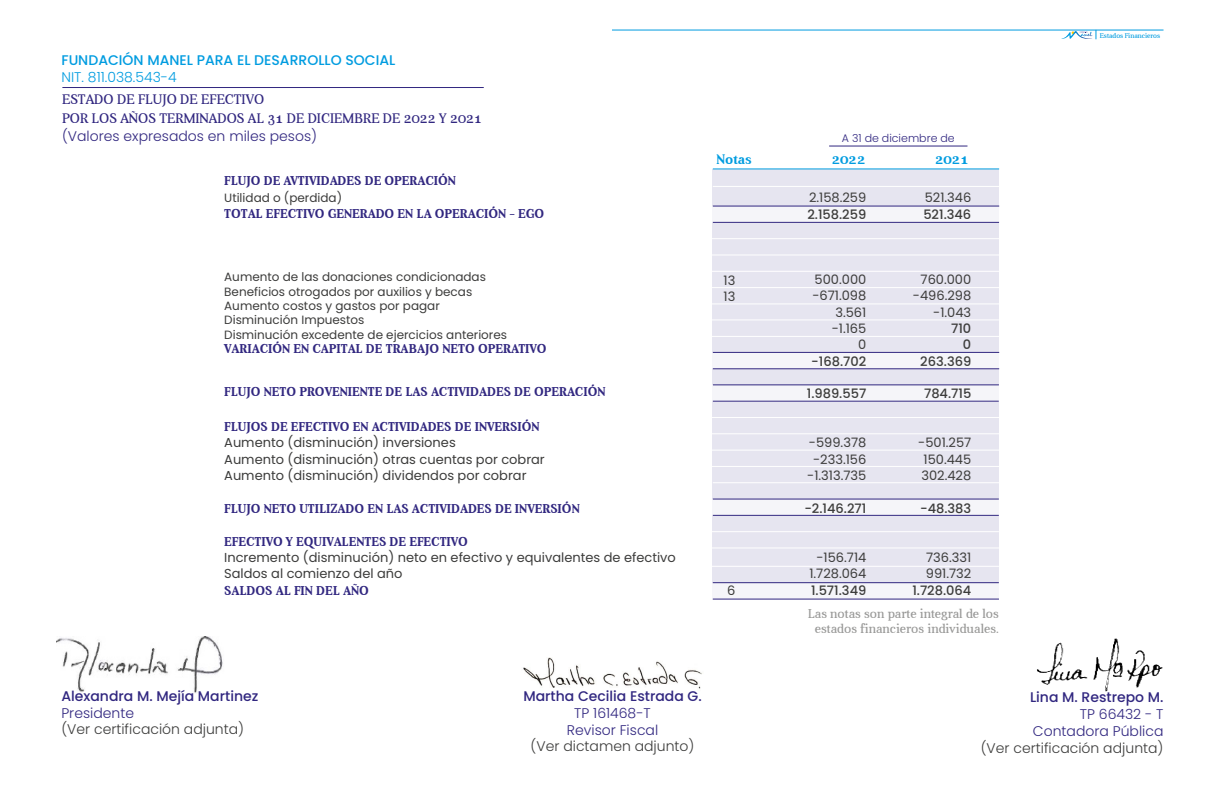
<style>
.page{position:relative;width:1224px;height:792px;background:#fff}
.page>*{position:absolute;margin:0;border:0;box-sizing:border-box;transform-origin:0 0}
.t1{font:300 14px/16.8px "Poppins";color:#312780;text-align:right}
.t2{font:300 14px "Poppins";color:#3c3c3b}
.t3{font:14px/18.3px "Aver";color:#312780}
.t4{font:500 14px "Poppins";color:#312780}
.t5{font:500 14px "Poppins";color:#009ce0}
.t6{font:300 14px "Poppins";color:#009ce0}
.t7{font:700 14px "Aver";color:#009ce0}
.t8{font:13px/16.3px "Poppins";color:#3c3c3b}
.t9{font:700 13px "Aver";color:#312780}
.t10{font:500 13px/16.3px "Poppins";color:#3c3c3b;text-align:right}
.t11{font:13px/14.4px "Aver";color:#999998;text-align:center}
.t12{font:12px/14.3px "Poppins";color:#3c3c3b}
.t13{font:300 11px "Poppins";color:#312780}
.t14{font:7px "Aver";color:#009ce0}
</style>
<div class="page">
<hr style="left:62px;top:87px;width:422px;height:1px;background:#312780">
<img style="left:1037px;top:638px;width:126px;height:54px">
<img style="left:57px;top:636px;width:166px;height:57px">
<img style="left:523px;top:658px;width:179px;height:31px">
<hr style="left:612px;top:30px;width:552px;height:1px;background:#009ce0">
<svg style="left:1061px;top:30px;width:36px;height:9px"></svg>
<div style="left:713px;top:169px;width:286px;height:430px;background:#e6e5f0"></div>
<div style="left:713px;top:583px;width:286px;height:17px;background:#f5f5f9"></div>
<div style="left:713px;top:352px;width:286px;height:17px;background:#f5f5f9"></div>
<div style="left:713px;top:206px;width:286px;height:16px;background:#f5f5f9"></div>
<div style="left:713px;top:499px;width:286px;height:16px;background:#f5f5f9"></div>
<div style="left:713px;top:385px;width:286px;height:16px;background:#f5f5f9"></div>
<hr style="left:713px;top:384px;width:286px;height:1px;background:#312780">
<hr style="left:713px;top:401px;width:286px;height:1px;background:#312780">
<hr style="left:713px;top:482px;width:286px;height:1px;background:#fff">
<hr style="left:713px;top:499px;width:286px;height:1px;background:#312780">
<hr style="left:705px;top:238px;width:294px;height:1px;background:#fff">
<hr style="left:713px;top:222px;width:286px;height:1px;background:#312780">
<hr style="left:713px;top:206px;width:286px;height:1px;background:#312780">
<hr style="left:704px;top:271px;width:296px;height:1px;background:#fff">
<hr style="left:704px;top:254px;width:296px;height:1px;background:#fff">
<hr style="left:704px;top:287px;width:296px;height:1px;background:#fff">
<hr style="left:703px;top:303px;width:296px;height:1px;background:#fff">
<hr style="left:703px;top:319px;width:296px;height:1px;background:#fff">
<hr style="left:701px;top:336px;width:299px;height:1px;background:#fff">
<hr style="left:713px;top:352px;width:286px;height:1px;background:#312780">
<hr style="left:713px;top:368px;width:286px;height:1px;background:#312780">
<hr style="left:713px;top:186px;width:286px;height:1px;background:#fff">
<hr style="left:713px;top:168px;width:286px;height:1px;background:#009ce0">
<hr style="left:704px;top:417px;width:295px;height:1px;background:#fff">
<hr style="left:704px;top:433px;width:295px;height:1px;background:#fff">
<hr style="left:713px;top:515px;width:286px;height:1px;background:#312780">
<hr style="left:704px;top:531px;width:295px;height:1px;background:#fff">
<hr style="left:704px;top:547px;width:295px;height:1px;background:#fff">
<hr style="left:704px;top:450px;width:295px;height:1px;background:#fff">
<hr style="left:704px;top:466px;width:295px;height:1px;background:#fff">
<hr style="left:704px;top:566px;width:295px;height:1px;background:#fff">
<hr style="left:713px;top:599px;width:286px;height:1px;background:#312780">
<hr style="left:713px;top:582px;width:286px;height:1px;background:#312780">
<hr style="left:829px;top:146px;width:138px;height:1px;background:#312780">
<p class="t5" style="left:61px;top:52px;width:335px">FUNDACIÓN MANEL PARA EL DESARROLLO SOCIAL</p>
<p class="t6" style="left:61px;top:69px;width:117px">NIT. 811.038.543-4</p>
<p class="t3" style="left:62px;top:91px;width:421px">ESTADO DE FLUJO DE EFECTIVO<br>POR LOS AÑOS TERMINADOS AL 31 DE DICIEMBRE DE 2022 Y 2021</p>
<p class="t1" style="left:62px;top:128px;width:256px">(Valores expresados en miles pesos)</p>
<p class="t9" style="left:224px;top:174px;width:233px">FLUJO DE AVTIVIDADES DE OPERACIÓN</p>
<p class="t12" style="left:224px;top:190px;width:119px">Utilidad o (perdida)</p>
<p class="t9" style="left:224px;top:206px;width:322px">TOTAL EFECTIVO GENERADO EN LA OPERACIÓN - EGO</p>
<p class="t12" style="left:224px;top:270px;width:284px">Aumento de las donaciones condicionadas Beneficios otrogados por auxilios y becas Aumento costos y gastos por pagar Disminución Impuestos<br>Disminución excedente de ejercicios anteriores</p>
<p class="t9" style="left:224px;top:341px;width:324px">VARIACIÓN EN CAPITAL DE TRABAJO NETO OPERATIVO</p>
<p class="t9" style="left:224px;top:384px;width:383px">FLUJO NETO PROVENIENTE DE LAS ACTIVIDADES DE OPERACIÓN</p>
<p class="t9" style="left:224px;top:419px;width:317px">FLUJOS DE EFECTIVO EN ACTIVIDADES DE INVERSIÓN</p>
<p class="t8" style="left:224px;top:435px;width:322px">Aumento (disminución) inversiones<br>Aumento (disminución) otras cuentas por cobrar<br>Aumento (disminución) dividendos por cobrar</p>
<p class="t9" style="left:224px;top:501px;width:357px">FLUJO NETO UTILIZADO EN LAS ACTIVIDADES DE INVERSIÓN</p>
<p class="t9" style="left:224px;top:534px;width:245px">EFECTIVO Y EQUIVALENTES DE EFECTIVO</p>
<p class="t8" style="left:224px;top:549px;width:453px">Incremento (disminución) neto en efectivo y equivalentes de efectivo<br>Saldos al comienzo del año</p>
<p class="t9" style="left:224px;top:583px;width:146px">SALDOS AL FIN DEL AÑO</p>
<p class="t13" style="left:842px;top:131px;width:114px">A 31 de diciembre de</p>
<p class="t7" style="left:716px;top:151px;width:37px">Notas</p>
<p class="t7" style="left:832px;top:151px;width:35px">2022</p>
<p class="t7" style="left:935px;top:151px;width:35px">2021</p>
<p class="t8" style="left:724px;top:272px;width:13px">13<br>13</p>
<p class="t8" style="left:727px;top:582px;width:10px">6</p>
<p class="t8" style="left:809px;top:190px;width:59px">2.158.259</p>
<p class="t10" style="left:807px;top:206px;width:60px">2.158.259</p>
<p class="t8" style="left:812px;top:271px;width:55px;text-align:right">500.000 -671.098<br>3.561 -1.165<br>0</p>
<p class="t10" style="left:811px;top:353px;width:57px">-168.702</p>
<p class="t10" style="left:807px;top:386px;width:61px">1.989.557</p>
<p class="t8" style="left:807px;top:435px;width:61px;text-align:center">-599.378 -233.156 -1.313.735</p>
<p class="t10" style="left:804px;top:500px;width:64px">-2.146.271</p>
<p class="t8" style="left:809px;top:549px;width:58px;text-align:center">-156.714<br>1.728.064</p>
<p class="t10" style="left:811px;top:582px;width:57px">1.571.349</p>
<p class="t8" style="left:925px;top:190px;width:48px">521.346</p>
<p class="t10" style="left:923px;top:206px;width:49px">521.346</p>
<p class="t8" style="left:913px;top:271px;width:60px;text-align:right">760.000 -496.298 -1.043</p>
<p class="t10" style="left:920px;top:320px;width:53px">710<br>0<br>263.369</p>
<p class="t10" style="left:924px;top:386px;width:49px">784.715</p>
<p class="t8" style="left:918px;top:435px;width:55px;text-align:justify">-501.257<br>150.445<br>302.428</p>
<p class="t10" style="left:920px;top:500px;width:53px">-48.383</p>
<p class="t8" style="left:926px;top:549px;width:47px">736.331<br>991.732</p>
<p class="t10" style="left:912px;top:582px;width:60px">1.728.064</p>
<p class="t11" style="left:808px;top:607px;width:192px">Las notas son parte integral de los estados financieros individuales.</p>
<p class="t14" style="left:1100px;top:31px;width:62px">Estados Financieros</p>
<p class="t4" style="left:61px;top:688px;width:198px">Alexandra M. Mejía Martinez</p>
<p class="t1" style="left:61px;top:704px;width:74px">Presidente</p>
<p class="t2" style="left:61px;top:721px;width:184px">(Ver certificación adjunta)</p>
<p class="t4" style="left:523px;top:688px;width:180px">Martha Cecilia Estrada G.</p>
<p class="t1" style="left:567px;top:705px;width:93px;text-align:center">TP 161468-T<br>Revisor Fiscal</p>
<p class="t2" style="left:531px;top:738px;width:165px">(Ver dictamen adjunto)</p>
<p class="t4" style="left:1030px;top:689px;width:135px">Lina M. Restrepo M.</p>
<p class="t1" style="left:1033px;top:706px;width:132px">TP 66432 - T<br>Contadora Pública</p>
<p class="t2" style="left:981px;top:740px;width:184px">(Ver certificación adjunta)</p>
</div>
